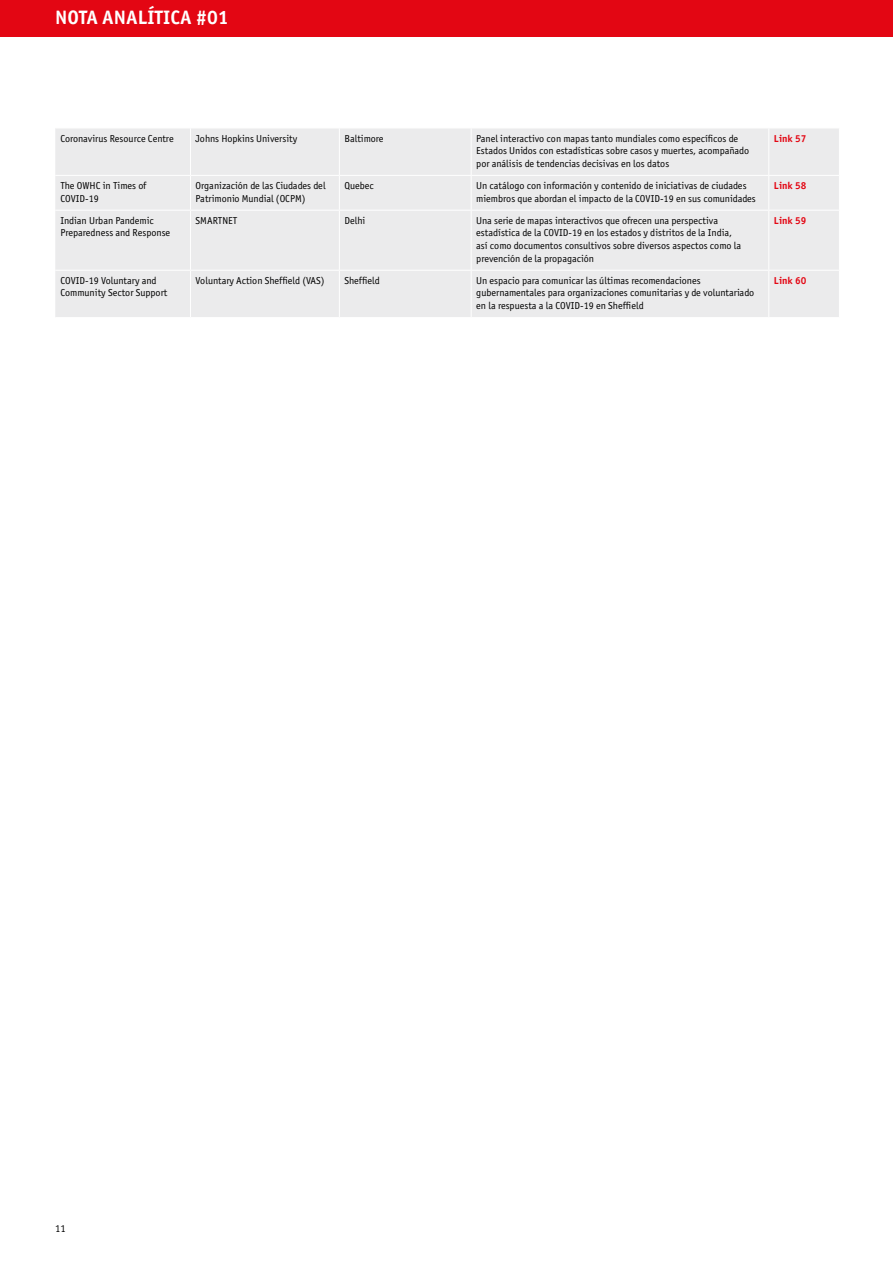
<style>
.page{position:relative;width:893px;height:1263px;background:#fff}
.page>*{position:absolute;margin:0;border:0;box-sizing:border-box;transform-origin:0 0}
.t1{font:700 19.5px "Officina Sans Std";color:#fff}
.t2{font:10.5px "Officina Sans Std";color:#000}
.t3{font:10.2px/12.6px "Officina Sans Std";color:#000}
.t4{font:700 10.2px "Officina Sans Std";color:#e30613}
</style>
<div class="page">
<div style="left:0;top:0;width:893px;height:36px;background:#e30613"></div>
<div style="left:55px;top:129px;width:784px;height:188px;background:#ebebec"></div>
<hr style="left:190px;top:128px;width:1px;height:47px;background:#fff">
<hr style="left:339px;top:128px;width:1px;height:47px;background:#fff">
<hr style="left:471px;top:128px;width:1px;height:47px;background:#fff">
<hr style="left:768px;top:128px;width:1px;height:47px;background:#fff">
<hr style="left:55px;top:175px;width:136px;height:1px;background:#fff">
<hr style="left:191px;top:175px;width:148px;height:1px;background:#fff">
<hr style="left:190px;top:176px;width:1px;height:34px;background:#fff">
<hr style="left:339px;top:175px;width:132px;height:1px;background:#fff">
<hr style="left:339px;top:176px;width:1px;height:34px;background:#fff">
<hr style="left:471px;top:175px;width:298px;height:1px;background:#fff">
<hr style="left:471px;top:176px;width:1px;height:34px;background:#fff">
<hr style="left:769px;top:175px;width:71px;height:1px;background:#fff">
<hr style="left:768px;top:176px;width:1px;height:34px;background:#fff">
<hr style="left:55px;top:210px;width:136px;height:1px;background:#fff">
<hr style="left:191px;top:210px;width:148px;height:1px;background:#fff">
<hr style="left:190px;top:211px;width:1px;height:59px;background:#fff">
<hr style="left:339px;top:210px;width:132px;height:1px;background:#fff">
<hr style="left:339px;top:211px;width:1px;height:59px;background:#fff">
<hr style="left:471px;top:210px;width:298px;height:1px;background:#fff">
<hr style="left:471px;top:211px;width:1px;height:59px;background:#fff">
<hr style="left:769px;top:210px;width:71px;height:1px;background:#fff">
<hr style="left:768px;top:211px;width:1px;height:59px;background:#fff">
<hr style="left:55px;top:270px;width:136px;height:1px;background:#fff">
<hr style="left:191px;top:270px;width:148px;height:1px;background:#fff">
<hr style="left:190px;top:271px;width:1px;height:46px;background:#fff">
<hr style="left:339px;top:270px;width:132px;height:1px;background:#fff">
<hr style="left:339px;top:271px;width:1px;height:46px;background:#fff">
<hr style="left:471px;top:270px;width:298px;height:1px;background:#fff">
<hr style="left:471px;top:271px;width:1px;height:46px;background:#fff">
<hr style="left:769px;top:270px;width:71px;height:1px;background:#fff">
<hr style="left:768px;top:271px;width:1px;height:46px;background:#fff">
<h1 class="t1" style="left:55px;top:5px;width:175px">NOTA ANALÍTICA #01</h1>
<p class="t3" style="left:60px;top:132px;width:115px">Coronavirus Resource Centre</p>
<p class="t3" style="left:196px;top:132px;width:103px">Johns Hopkins University</p>
<p class="t3" style="left:344px;top:132px;width:41px">Baltimore</p>
<p class="t3" style="left:476px;top:132px;width:274px">Panel interactivo con mapas tanto mundiales como específicos de<br>Estados Unidos con estadísticas sobre casos y muertes, acompañado por análisis de tendencias decisivas en los datos</p>
<p class="t4" style="left:774px;top:132px;width:34px">Link 57</p>
<p class="t3" style="left:60px;top:179px;width:88px">The OWHC in Times of<br>COVID-19</p>
<p class="t3" style="left:196px;top:179px;width:131px">Organización de las Ciudades del<br>Patrimonio Mundial (OCPM)</p>
<p class="t3" style="left:344px;top:179px;width:31px">Quebec</p>
<p class="t3" style="left:476px;top:179px;width:281px">Un catálogo con información y contenido de iniciativas de ciudades miembros que abordan el impacto de la COVID-19 en sus comunidades</p>
<p class="t4" style="left:774px;top:179px;width:34px">Link 58</p>
<p class="t3" style="left:60px;top:214px;width:111px">Indian Urban Pandemic<br>Preparedness and Response</p>
<p class="t3" style="left:196px;top:214px;width:43px">SMARTNET</p>
<p class="t3" style="left:344px;top:214px;width:23px">Delhi</p>
<p class="t3" style="left:476px;top:214px;width:266px">Una serie de mapas interactivos que ofrecen una perspectiva estadística de la COVID-19 en los estados y distritos de la India, así como documentos consultivos sobre diversos aspectos como la prevención de la propagación</p>
<p class="t4" style="left:774px;top:214px;width:34px">Link 59</p>
<p class="t3" style="left:60px;top:274px;width:109px">COVID-19 Voluntary and<br>Community Sector Support</p>
<p class="t3" style="left:196px;top:274px;width:131px">Voluntary Action Sheffield (VAS)</p>
<p class="t3" style="left:344px;top:274px;width:37px">Sheffield</p>
<p class="t3" style="left:476px;top:274px;width:279px">Un espacio para comunicar las últimas recomendaciones gubernamentales para organizaciones comunitarias y de voluntariado en la respuesta a la COVID-19 en Sheffield</p>
<p class="t4" style="left:774px;top:274px;width:34px">Link 60</p>
<p class="t2" style="left:55px;top:1222px;width:12px">11</p>
</div>
